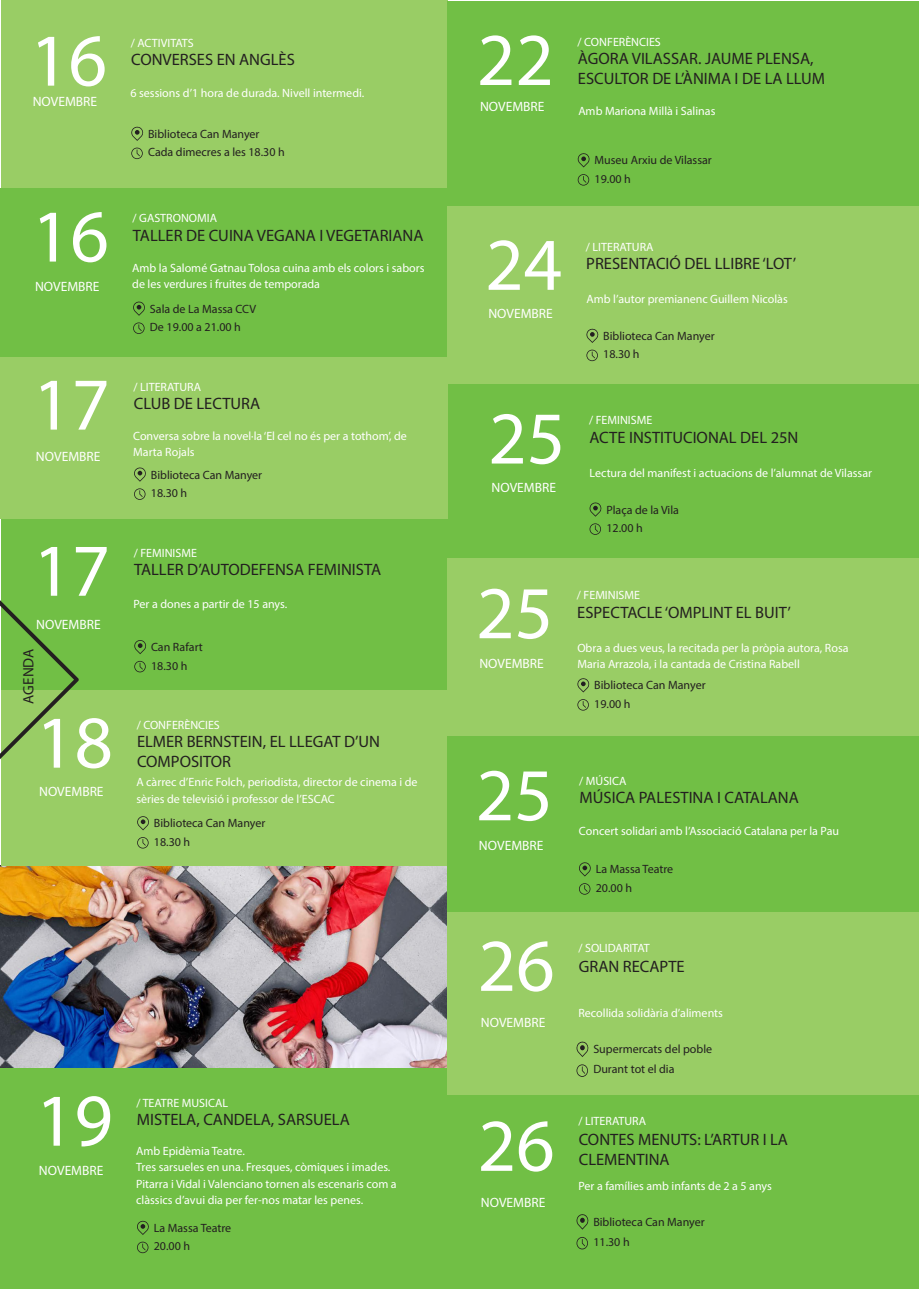
<style>
.page{position:relative;width:919px;height:1289px;background:#fff}
.page>*{position:absolute;margin:0;border:0;box-sizing:border-box;transform-origin:0 0}
.t1{font:75px "Myriad Pro";color:#fff}
.t2{font:16.5px/19.8px "Myriad Pro";color:#231f20}
.t3{font:15px "Myriad Pro";color:#231f20}
.t4{font:13.5px "Myriad Pro";color:#fff}
.t5{font:12px/16.5px "Myriad Pro";color:#fff}
.t6{font:12px "Myriad Pro";color:#231f20}
</style>
<div class="page">
<div style="left:446px;top:1093px;width:472px;height:195px;background:#71bf45"></div>
<div style="left:447px;top:385px;width:471px;height:173px;background:#71bf45"></div>
<div style="left:1px;top:0;width:446px;height:189px;background:#99cd65"></div>
<div style="left:446px;top:910px;width:472px;height:184px;background:#99cd65"></div>
<svg style="left:131px;top:148px;width:12px;height:11px"></svg>
<svg style="left:131px;top:126px;width:13px;height:15px"></svg>
<img style="left:0;top:865px;width:447px;height:203px">
<div style="left:1px;top:1068px;width:446px;height:220px;background:#71bf45"></div>
<svg style="left:137px;top:1241px;width:11px;height:12px"></svg>
<svg style="left:137px;top:1220px;width:12px;height:14px"></svg>
<div style="left:1px;top:188px;width:446px;height:170px;background:#71bf45"></div>
<svg style="left:133px;top:322px;width:12px;height:12px"></svg>
<svg style="left:133px;top:301px;width:12px;height:15px"></svg>
<div style="left:0;top:357px;width:447px;height:162px;background:#99cd65"></div>
<svg style="left:134px;top:488px;width:11px;height:12px"></svg>
<svg style="left:134px;top:467px;width:12px;height:14px"></svg>
<div style="left:1px;top:519px;width:446px;height:171px;background:#71bf45"></div>
<svg style="left:134px;top:661px;width:12px;height:11px"></svg>
<svg style="left:134px;top:640px;width:12px;height:14px"></svg>
<div style="left:1px;top:690px;width:446px;height:175px;background:#99cd65"></div>
<svg style="left:137px;top:837px;width:12px;height:11px"></svg>
<svg style="left:137px;top:816px;width:12px;height:14px"></svg>
<div style="left:447px;top:1px;width:471px;height:207px;background:#71bf45"></div>
<svg style="left:577px;top:174px;width:12px;height:12px"></svg>
<svg style="left:577px;top:153px;width:13px;height:14px"></svg>
<div style="left:447px;top:558px;width:471px;height:177px;background:#99cd65"></div>
<svg style="left:589px;top:523px;width:12px;height:12px"></svg>
<svg style="left:589px;top:502px;width:13px;height:14px"></svg>
<svg style="left:577px;top:699px;width:12px;height:11px"></svg>
<svg style="left:577px;top:678px;width:13px;height:14px"></svg>
<div style="left:447px;top:736px;width:471px;height:175px;background:#71bf45"></div>
<svg style="left:576px;top:1237px;width:12px;height:12px"></svg>
<svg style="left:576px;top:1214px;width:13px;height:15px"></svg>
<svg style="left:579px;top:883px;width:11px;height:11px"></svg>
<svg style="left:579px;top:862px;width:12px;height:14px"></svg>
<svg style="left:0;top:600px;width:79px;height:159px"></svg>
<div style="left:447px;top:206px;width:471px;height:178px;background:#99cd65"></div>
<svg style="left:586px;top:349px;width:12px;height:12px"></svg>
<svg style="left:586px;top:328px;width:13px;height:15px"></svg>
<svg style="left:576px;top:1064px;width:12px;height:12px"></svg>
<svg style="left:576px;top:1041px;width:13px;height:16px"></svg>
<p class="t1" style="left:30px;top:14px;width:78px">16</p>
<p class="t4" style="left:33px;top:93px;width:66px">NOVEMBRE</p>
<p class="t5" style="left:131px;top:34px;width:64px">/ ACTIVITATS</p>
<p class="t2" style="left:131px;top:49px;width:165px">CONVERSES EN ANGLÈS</p>
<p class="t5" style="left:130px;top:84px;width:235px">6 sessions d’1 hora de durada. Nivell intermedi.</p>
<p class="t6" style="left:148px;top:126px;width:113px">Biblioteca Can Manyer</p>
<p class="t6" style="left:148px;top:145px;width:138px">Cada dimecres a les 18.30 h</p>
<p class="t1" style="left:32px;top:190px;width:78px">16</p>
<p class="t4" style="left:35px;top:278px;width:66px">NOVEMBRE</p>
<p class="t1" style="left:33px;top:358px;width:78px">17</p>
<p class="t4" style="left:36px;top:448px;width:66px">NOVEMBRE</p>
<p class="t1" style="left:33px;top:524px;width:78px">17</p>
<p class="t4" style="left:36px;top:615px;width:66px">NOVEMBRE</p>
<p class="t3" style="left:19px;top:703px;width:56px;rotate:-90deg">AGENDA</p>
<p class="t1" style="left:36px;top:696px;width:78px">18</p>
<p class="t4" style="left:39px;top:783px;width:66px">NOVEMBRE</p>
<p class="t5" style="left:133px;top:210px;width:86px">/ GASTRONOMIA</p>
<p class="t2" style="left:133px;top:225px;width:292px">TALLER DE CUINA VEGANA I VEGETARIANA</p>
<p class="t5" style="left:132px;top:259px;width:294px">Amb la Salomé Gatnau Tolosa cuina amb els colors i sabors de les verdures i fruites de temporada</p>
<p class="t6" style="left:150px;top:301px;width:108px">Sala de La Massa CCV</p>
<p class="t6" style="left:150px;top:320px;width:92px">De 19.00 a 21.00 h</p>
<p class="t5" style="left:133px;top:378px;width:69px">/ LITERATURA</p>
<p class="t2" style="left:134px;top:393px;width:128px">CLUB DE LECTURA</p>
<p class="t5" style="left:133px;top:427px;width:275px">Conversa sobre la novel·la ‘El cel no és per a tothom’, de<br>Marta Rojals</p>
<p class="t6" style="left:151px;top:467px;width:113px">Biblioteca Can Manyer</p>
<p class="t6" style="left:151px;top:485px;width:38px">18.30 h</p>
<p class="t5" style="left:134px;top:544px;width:65px">/ FEMINISME</p>
<p class="t2" style="left:134px;top:559px;width:248px">TALLER D’AUTODEFENSA FEMINISTA</p>
<p class="t5" style="left:133px;top:596px;width:155px">Per a dones a partir de 15 anys.</p>
<p class="t6" style="left:151px;top:639px;width:53px">Can Rafart</p>
<p class="t6" style="left:151px;top:658px;width:38px">18.30 h</p>
<p class="t5" style="left:137px;top:716px;width:85px">/ CONFERÈNCIES</p>
<p class="t2" style="left:137px;top:731px;width:244px">ELMER BERNSTEIN, EL LLEGAT D’UN<br>COMPOSITOR</p>
<p class="t5" style="left:136px;top:773px;width:283px">A càrrec d’Enric Folch, periodista, director de cinema i de sèries de televisió i professor de l’ESCAC</p>
<p class="t6" style="left:154px;top:815px;width:113px">Biblioteca Can Manyer</p>
<p class="t6" style="left:154px;top:834px;width:38px">18.30 h</p>
<p class="t1" style="left:36px;top:1074px;width:78px">19</p>
<p class="t4" style="left:39px;top:1162px;width:66px">NOVEMBRE</p>
<p class="t5" style="left:136px;top:1094px;width:93px">/ TEATRE MUSICAL</p>
<p class="t2" style="left:137px;top:1109px;width:214px">MISTELA, CANDELA, SARSUELA</p>
<p class="t5" style="left:136px;top:1142px;width:110px">Amb Epidèmia Teatre.</p>
<p class="t5" style="left:136px;top:1158px;width:262px">Tres sarsueles en una. Fresques, còmiques i imades.<br>Pitarra i Vidal i Valenciano tornen als escenaris com a clàssics d’avui dia per fer-nos matar les penes.</p>
<p class="t6" style="left:154px;top:1220px;width:79px">La Massa Teatre</p>
<p class="t6" style="left:154px;top:1238px;width:38px">20.00 h</p>
<p class="t1" style="left:477px;top:14px;width:78px">22</p>
<p class="t4" style="left:480px;top:99px;width:66px">NOVEMBRE</p>
<p class="t5" style="left:577px;top:33px;width:85px">/ CONFERÈNCIES</p>
<p class="t2" style="left:578px;top:49px;width:248px">ÀGORA VILASSAR. JAUME PLENSA,<br>ESCULTOR DE L’ÀNIMA I DE LA LLUM</p>
<p class="t5" style="left:578px;top:103px;width:139px">Amb Mariona Millà i Salinas</p>
<p class="t6" style="left:594px;top:153px;width:119px">Museu Arxiu de Vilassar</p>
<p class="t6" style="left:594px;top:171px;width:38px">19.00 h</p>
<p class="t1" style="left:485px;top:218px;width:78px">24</p>
<p class="t4" style="left:488px;top:305px;width:66px">NOVEMBRE</p>
<p class="t1" style="left:488px;top:392px;width:78px">25</p>
<p class="t4" style="left:491px;top:479px;width:66px">NOVEMBRE</p>
<p class="t5" style="left:586px;top:238px;width:69px">/ LITERATURA</p>
<p class="t2" style="left:586px;top:253px;width:211px">PRESENTACIÓ DEL LLIBRE ‘LOT’</p>
<p class="t5" style="left:586px;top:290px;width:203px">Amb l’autor premianenc Guillem Nicolàs</p>
<p class="t6" style="left:603px;top:328px;width:113px">Biblioteca Can Manyer</p>
<p class="t6" style="left:603px;top:347px;width:38px">18.30 h</p>
<p class="t5" style="left:589px;top:412px;width:65px">/ FEMINISME</p>
<p class="t2" style="left:589px;top:427px;width:210px">ACTE INSTITUCIONAL DEL 25N</p>
<p class="t5" style="left:589px;top:464px;width:284px">Lectura del manifest i actuacions de l’alumnat de Vilassar</p>
<p class="t6" style="left:606px;top:502px;width:74px">Plaça de la Vila</p>
<p class="t6" style="left:606px;top:520px;width:38px">12.00 h</p>
<p class="t1" style="left:476px;top:567px;width:78px">25</p>
<p class="t4" style="left:479px;top:655px;width:66px">NOVEMBRE</p>
<p class="t5" style="left:577px;top:586px;width:65px">/ FEMINISME</p>
<p class="t2" style="left:577px;top:602px;width:215px">ESPECTACLE ‘OMPLINT EL BUIT’</p>
<p class="t5" style="left:577px;top:639px;width:273px">Obra a dues veus, la recitada per la pròpia autora, Rosa<br>Maria Arrazola, i la cantada de Cristina Rabell</p>
<p class="t6" style="left:594px;top:678px;width:113px">Biblioteca Can Manyer</p>
<p class="t6" style="left:594px;top:696px;width:38px">19.00 h</p>
<p class="t1" style="left:476px;top:748px;width:78px">25</p>
<p class="t4" style="left:479px;top:837px;width:66px">NOVEMBRE</p>
<p class="t1" style="left:477px;top:919px;width:78px">26</p>
<p class="t4" style="left:481px;top:1014px;width:66px">NOVEMBRE</p>
<p class="t1" style="left:477px;top:1099px;width:78px">26</p>
<p class="t4" style="left:481px;top:1194px;width:66px">NOVEMBRE</p>
<p class="t5" style="left:579px;top:772px;width:49px">/ MÚSICA</p>
<p class="t2" style="left:579px;top:787px;width:221px">MÚSICA PALESTINA I CATALANA</p>
<p class="t5" style="left:579px;top:822px;width:262px">Concert solidari amb l’Associació Catalana per la Pau</p>
<p class="t6" style="left:595px;top:862px;width:79px">La Massa Teatre</p>
<p class="t6" style="left:595px;top:880px;width:38px">20.00 h</p>
<p class="t5" style="left:578px;top:940px;width:73px">/ SOLIDARITAT</p>
<p class="t2" style="left:578px;top:956px;width:107px">GRAN RECAPTE</p>
<p class="t5" style="left:578px;top:1004px;width:146px">Recollida solidària d’aliments</p>
<p class="t6" style="left:593px;top:1041px;width:120px">Supermercats del poble</p>
<p class="t6" style="left:593px;top:1061px;width:83px">Durant tot el dia</p>
<p class="t5" style="left:578px;top:1112px;width:69px">/ LITERATURA</p>
<p class="t2" style="left:578px;top:1129px;width:211px">CONTES MENUTS: L’ARTUR I LA<br>CLEMENTINA</p>
<p class="t5" style="left:578px;top:1177px;width:195px">Per a famílies amb infants de 2 a 5 anys</p>
<p class="t6" style="left:593px;top:1213px;width:113px">Biblioteca Can Manyer</p>
<p class="t6" style="left:593px;top:1234px;width:38px">11.30 h</p>
</div>
